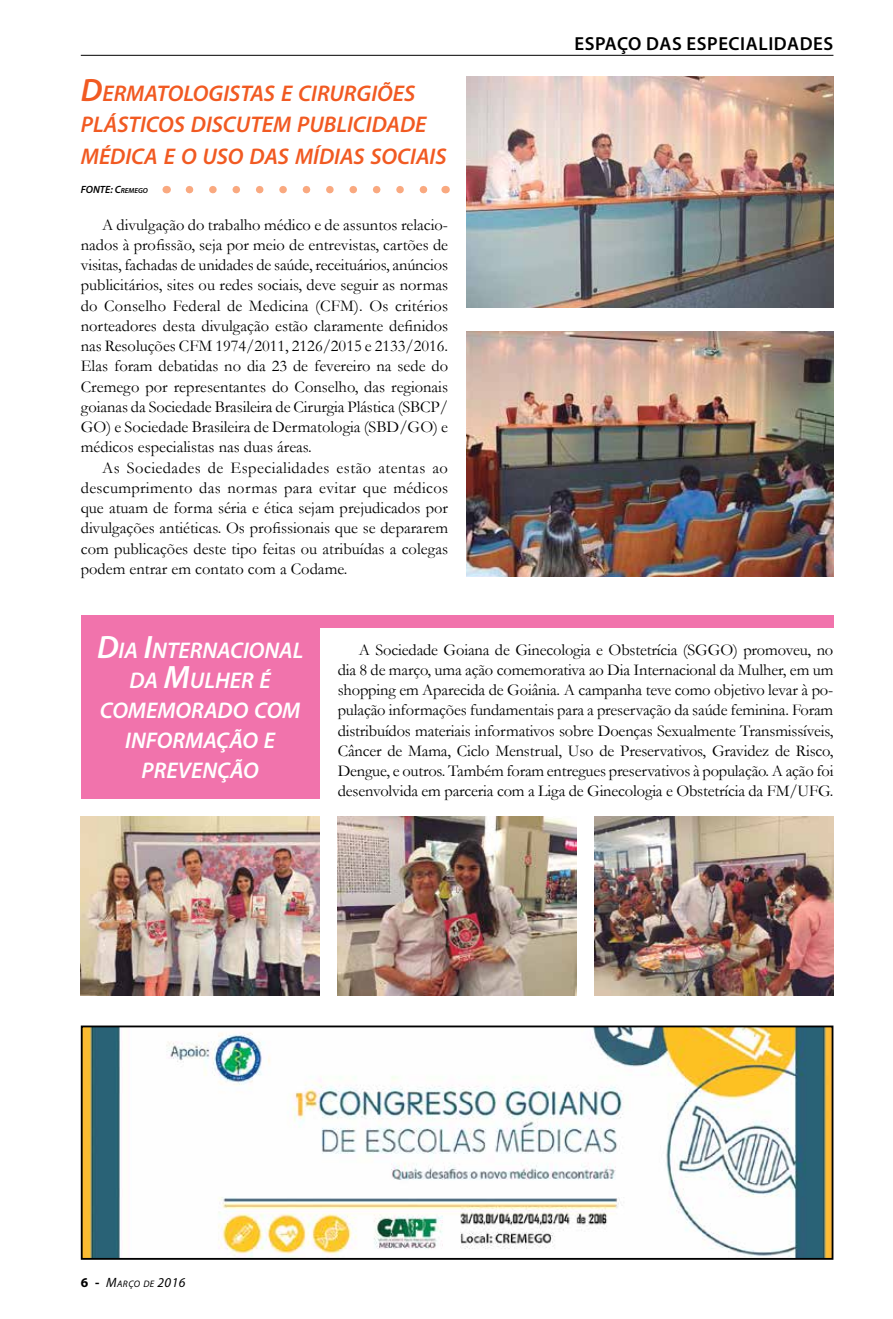
<style>
.page{position:relative;width:893px;height:1319px;background:#fff}
.page>*{position:absolute;margin:0;border:0;box-sizing:border-box;transform-origin:0 0}
.t1{font:italic 600 22.65px/31.5px "Myriad Pro";color:#f15a22}
.t2{font:italic 600 22.65px/30px "Myriad Pro";color:#fff;text-align:center}
.t3{font:600 18.9px "Myriad Pro";letter-spacing:.03em;color:#000}
.t4{font:16.5px/20.2px "Garamond";color:#000;text-align:justify}
.t5{font:italic 600 10.5px "Myriad Pro";color:#000}
.t6{font:italic 9.45px "Myriad Pro";letter-spacing:.045em;color:#000}
.t7{font:italic 600 7.35px "Myriad Pro";color:#000}
.s1{font-size:32.4px}
.s2{font-size:10.5px}
.s3{font-weight:700;font-style:normal;font-size:13.5px}
.s4{font-size:13.5px}
</style>
<div class="page">
<div style="left:81px;top:615px;width:239px;height:184px;background:#f173ac"></div>
<img style="left:84px;top:1028px;width:746px;height:228px">
<div style="left:81px;top:1025px;width:752px;height:234px;border:2px solid #000"></div>
<hr style="left:81px;top:55px;width:752px;height:1px;background:#000">
<img style="left:466px;top:331px;width:367px;height:245px">
<img style="left:466px;top:77px;width:367px;height:230px">
<svg style="left:189px;top:186px;width:239px;height:7px"></svg>
<img style="left:81px;top:816px;width:239px;height:179px">
<img style="left:595px;top:816px;width:238px;height:179px">
<img style="left:338px;top:816px;width:239px;height:179px">
<div style="left:81px;top:615px;width:752px;height:13px;background:#f173ac"></div>
<h1 class="t1" style="left:81px;top:77px;width:367px"><span class="s1">D</span>ERMATOLOGISTAS E CIRURGIÕES<br>PLÁSTICOS DISCUTEM PUBLICIDADE<br>MÉDICA E O USO DAS MÍDIAS SOCIAIS</h1>
<p class="t5" style="left:81px;top:183px;width:7px">FONTE</p>
<p class="t7" style="left:110px;top:186px;width:39px"><span class="s2">: C</span>REMEGO</p>
<p class="t4" style="left:81px;top:214px;width:369px;text-indent:21px">A divulgação do trabalho médico e de assuntos relacio&shy;nados à profissão, seja por meio de entrevistas, cartões de visitas, fachadas de unidades de saúde, receituários, anúncios publicitários, sites ou redes sociais, deve seguir as normas do Conselho Federal de Medicina (CFM). Os critérios norteadores desta divulgação estão claramente definidos nas Resoluções CFM 1974/2011, 2126/2015 e 2133/2016.<br>Elas foram debatidas no dia 23 de fevereiro na sede do Cremego por representantes do Conselho, das regionais goianas da Sociedade Brasileira de Cirurgia Plástica (SBCP/ GO) e Sociedade Brasileira de Dermatologia (SBD/GO) e médicos especialistas nas duas áreas.</p>
<p class="t4" style="left:81px;top:457px;width:369px;text-indent:21px">As Sociedades de Especialidades estão atentas ao descumprimento das normas para evitar que médicos que atuam de forma séria e ética sejam prejudicados por divulgações antiéticas. Os profissionais que se depararem com publicações deste tipo feitas ou atribuídas a colegas podem entrar em contato com a Codame.</p>
<p class="t3" style="left:574px;top:31px;width:249px">ESPAÇO DAS ESPECIALIDADES</p>
<h1 class="t2" style="left:97px;top:635px;width:208px"><span class="s1">D</span>IA <span class="s1">I</span>NTERNACIONAL<br>DA <span class="s1">M</span>ULHER É<br>COMEMORADO COM<br>INFORMAÇÃO E<br>PREVENÇÃO</h1>
<p class="t4" style="left:338px;top:638px;width:497px;text-indent:21px">A Sociedade Goiana de Ginecologia e Obstetrícia (SGGO) promoveu, no dia 8 de março, uma ação comemorativa ao Dia Internacional da Mulher, em um shopping em Aparecida de Goiânia. A campanha teve como objetivo levar à po&shy;pulação informações fundamentais para a preservação da saúde feminina. Foram distribuídos materiais informativos sobre Doenças Sexualmente Transmissíveis, Câncer de Mama, Ciclo Menstrual, Uso de Preservativos, Gravidez de Risco, Dengue, e outros. Também foram entregues preservativos à população. A ação foi desenvolvida em parceria com a Liga de Ginecologia e Obstetrícia da FM/UFG.</p>
<p class="t6" style="left:81px;top:1277px;width:106px"><span class="s3">6 -</span> <span class="s4">M</span>ARÇO DE <span class="s4">2016</span></p>
</div>
